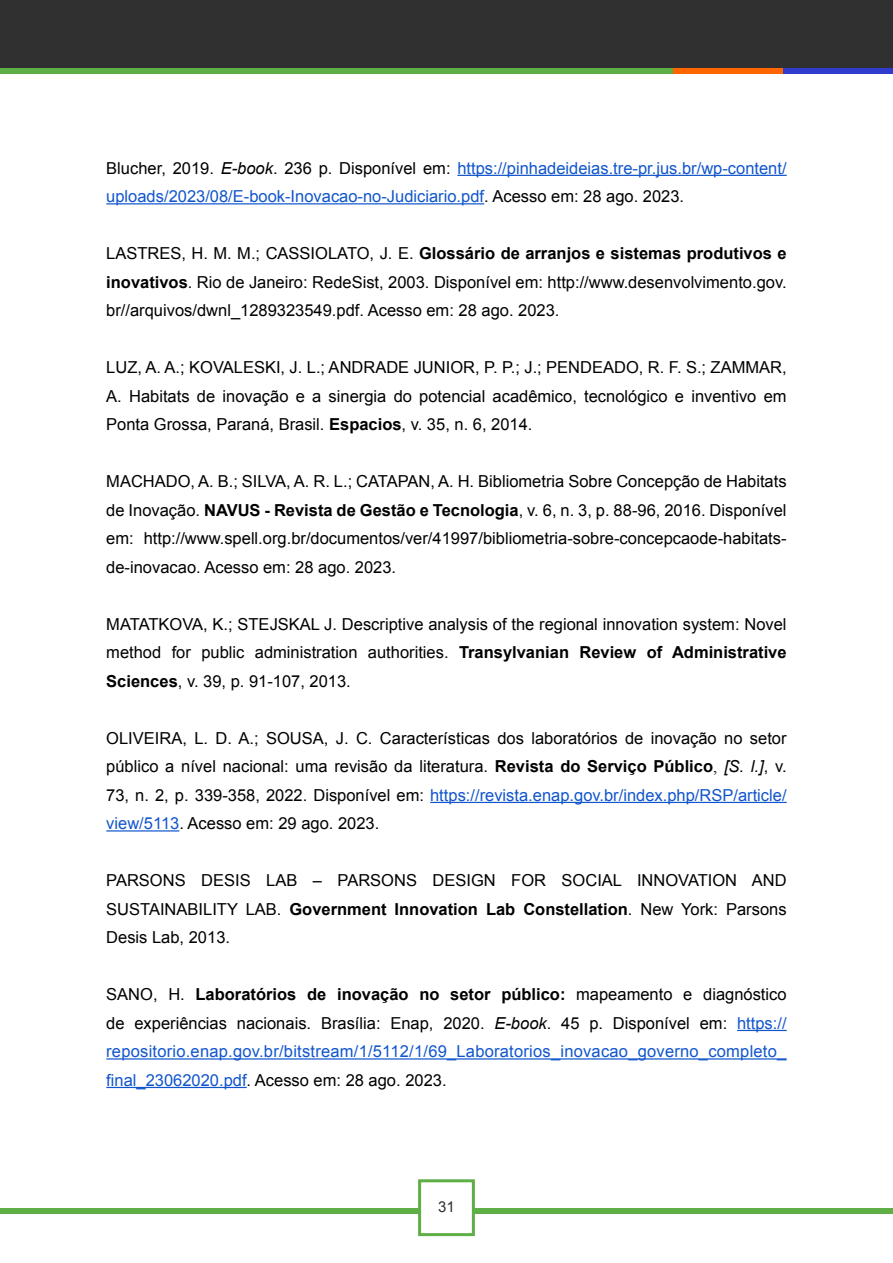
<style>
.page{position:relative;width:893px;height:1263px;background:#fff}
.page>*{position:absolute;margin:0;border:0;box-sizing:border-box;transform-origin:0 0}
.t1{font:16.5px/28.5px "Arial";color:#000;text-align:justify}
.t2{font:16.5px/28.5px "Arial";color:#15c}
.t3{font:15px "Arial";color:#303030}
.s1{color:#000}
.s2{font-style:italic;color:#000}
.s3{font-weight:700}
.s4{font-family:"Times New Roman"}
.s5{font-style:italic}
.s6{color:#15c}
</style>
<div class="page">
<div style="left:0;top:0;width:893px;height:68px;background:#303030"></div>
<div style="left:0;top:68px;width:673px;height:6px;background:#5daf46"></div>
<div style="left:418px;top:1179px;width:57px;height:57px;border:3px solid #5daf46"></div>
<div style="left:0;top:1209px;width:419px;height:5px;background:#5daf46"></div>
<div style="left:474px;top:1209px;width:419px;height:5px;background:#5daf46"></div>
<div style="left:673px;top:68px;width:110px;height:6px;background:#f60"></div>
<div style="left:783px;top:68px;width:110px;height:6px;background:#303cce"></div>
<hr style="left:457px;top:175px;width:330px;height:1px;background:#15c">
<hr style="left:106px;top:203px;width:378px;height:1px;background:#15c">
<hr style="left:430px;top:802px;width:357px;height:1px;background:#15c">
<hr style="left:106px;top:830px;width:73px;height:1px;background:#15c">
<hr style="left:737px;top:1030px;width:50px;height:1px;background:#15c">
<hr style="left:106px;top:1058px;width:681px;height:1px;background:#15c">
<hr style="left:106px;top:1087px;width:141px;height:1px;background:#15c">
<p class="t2" style="left:106px;top:154px;width:682px"><span class="s1">Blucher, 2019.</span> <span class="s2">E-book</span><span class="s1">. 236 p. Disponível em:</span> https://pinhadeideias.tre-pr.jus.br/wp-content/ uploads/2023/08/E-book-Inovacao-no-Judiciario.pdf<span class="s1">. Acesso em: 28 ago. 2023.</span></p>
<p class="t1" style="left:106px;top:239px;width:682px">LASTRES, H. M. M.; CASSIOLATO, J. E. <span class="s3">Glossário de arranjos e sistemas produtivos e inovativos</span>. Rio de Janeiro: RedeSist, 2003. Disponível em: http://www.desenvolvimento.gov. br//arquivos/dwnl_1289323549.pdf. Acesso em: 28 ago. 2023.</p>
<p class="t1" style="left:106px;top:353px;width:682px">LUZ, A. A.; KOVALESKI, J. L.; ANDRADE JUNIOR, P. P.; J.; PENDEADO, R. F. S.; ZAMMAR, A. Habitats de inovação e a sinergia do potencial acadêmico, tecnológico e inventivo em Ponta Grossa, Paraná, Brasil. <span class="s3">Espacios</span>, v. 35, n. 6, 2014.</p>
<p class="t1" style="left:106px;top:467px;width:682px">MACHADO, A. B.; SILVA, A. R. L.; CATAPAN, A. H. Bibliometria Sobre Concepção de Habitats de Inovação. <span class="s3">NAVUS - Revista de Gestão e Tecnologia</span>, v. 6, n. 3, p. 88-96, 2016. Disponível em: http://www.spell.org.br/documentos/ver/41997/bibliometria-sobre-concepcaode-habitats&shy;de-inovacao. Acesso em: 28 ago. 2023.</p>
<p class="t1" style="left:106px;top:610px;width:682px">MATATKOVA, K.; STEJSKAL J. Descriptive analysis of the regional innovation system: Novel method for public administration authorities. <span class="s3">Transylvanian Review of Administrative Sciences</span>, v. 39, p. 91-107, 2013.</p>
<p class="t1" style="left:106px;top:724px;width:682px">OLIVEIRA, L. D. A.; SOUSA, J. C. Características dos laboratórios de inovação no setor público a nível nacional: uma revisão da literatura. <span class="s3">Revista do Serviço Público</span><span class="s4">,</span> <span class="s5">[S. l.]</span>, v.<br>73, n. 2, p. 339-358, 2022. Disponível em: <span class="s6">https://revista.enap.gov.br/index.php/RSP/article/ view/5113</span>. Acesso em: 29 ago. 2023.</p>
<p class="t1" style="left:106px;top:866px;width:682px">PARSONS DESIS LAB – PARSONS DESIGN FOR SOCIAL INNOVATION AND SUSTAINABILITY LAB. <span class="s3">Government Innovation Lab Constellation</span>. New York: Parsons Desis Lab, 2013.</p>
<p class="t1" style="left:106px;top:980px;width:682px">SANO, H. <span class="s3">Laboratórios de inovação no setor público:</span> mapeamento e diagnóstico de experiências nacionais. Brasília: Enap, 2020. <span class="s5">E-book</span>. 45 p. Disponível em: <span class="s6">https:// repositorio.enap.gov.br/bitstream/1/5112/1/69_Laboratorios_inovacao_governo_completo_ final_23062020.pdf</span>. Acesso em: 28 ago. 2023.</p>
<p class="t3" style="left:438px;top:1197px;width:18px">31</p>
</div>
